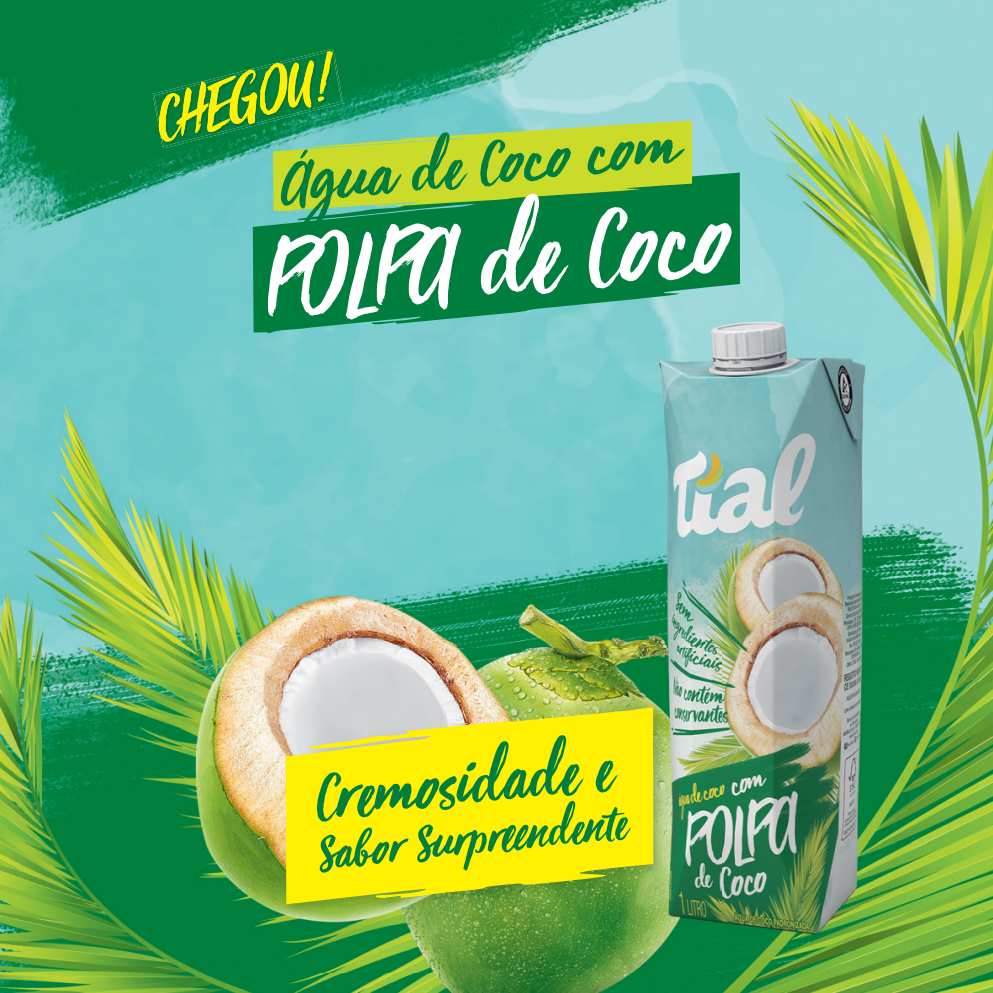
<style>
.page{position:relative;width:993px;height:993px;background:#fff}
.page>*{position:absolute;margin:0;border:0;box-sizing:border-box;transform-origin:0 0}
.t1{font:123.73px "Viva Beautiful Pro B";color:#fff}
.t2{font:74.9px "Viva Beautiful Pro B";color:#007e3d}
.t3{font:71.58px "Viva Beautiful Pro B";color:#fff101;scale:1.09 1}
.t4{font:71.05px "Viva Beautiful Pro B";color:#007e3d;scale:1.09 1}
.t5{font:54.07px "Viva Beautiful Pro B";color:#007e3d}
</style>
<div class="page">
<img style="left:0;top:0;width:992px;height:682px">
<img style="left:0;top:682px;width:247px;height:310px">
<img style="left:683px;top:682px;width:309px;height:310px">
<img style="left:247px;top:972px;width:436px;height:20px">
<img style="left:152px;top:49px;width:180px;height:97px">
<img style="left:227px;top:648px;width:494px;height:324px">
<svg style="left:285px;top:705px;width:435px;height:199px;background:#dadc29"></svg>
<svg style="left:253px;top:172px;width:533px;height:161px;background:#299669"></svg>
<svg style="left:273px;top:121px;width:458px;height:90px;background:#9fcb48"></svg>
<img style="left:163px;top:50px;width:180px;height:98px">
<img style="left:154px;top:51px;width:187px;height:95px">
<h3 class="t3" style="left:145px;top:74px;width:161px;rotate:-14deg">CHEGOU!</h3>
<h3 class="t4" style="left:275px;top:137px;width:367px;rotate:-6deg">Água de Coco com</h3>
<h1 class="t1" style="left:257px;top:200px;width:468px;rotate:-6deg">POLPA de Coco</h1>
<h2 class="t2" style="left:310px;top:747px;width:299px;rotate:-6deg">Cremosidade e</h2>
<p class="t5" style="left:314px;top:817px;width:311px;rotate:-6deg">Sabor Surpree ndente</p>
</div>
